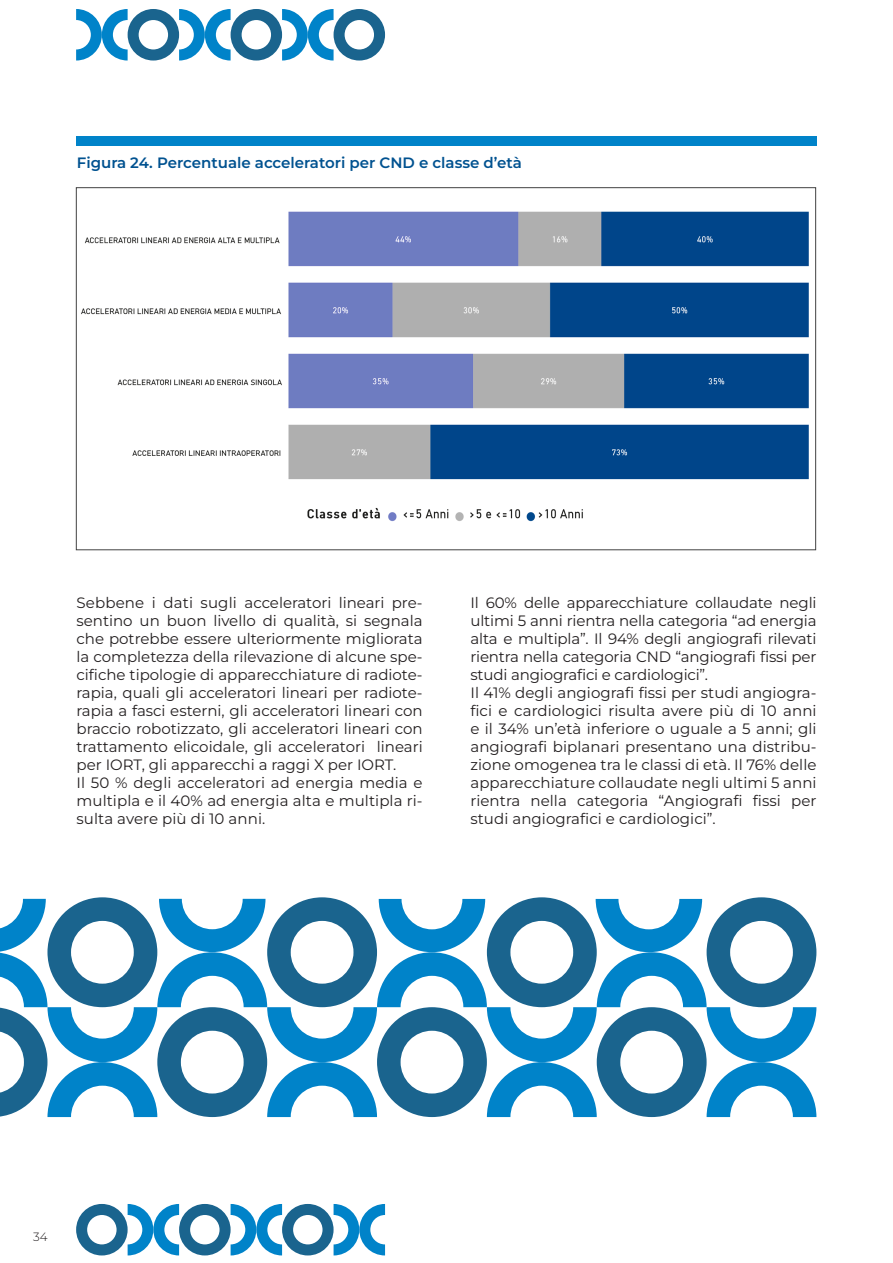
<style>
.page{position:relative;width:893px;height:1263px;background:#fff}
.page>*{position:absolute;margin:0;border:0;box-sizing:border-box;transform-origin:0 0}
.t1{font:15px/18px "Montserrat";color:#231f20;text-align:justify}
.t2{font:600 15px "Montserrat";color:#015290}
.t3{font:300 12px "Montserrat";color:#231f20}
</style>
<div class="page">
<svg style="left:76px;top:9px;width:309px;height:52px"></svg>
<svg style="left:76px;top:1204px;width:309px;height:51px"></svg>
<div style="left:77px;top:136px;width:740px;height:9px;background:#0083c9"></div>
<img style="left:81px;top:211px;width:728px;height:269px">
<img style="left:307px;top:507px;width:276px;height:15px">
<svg style="left:0;top:897px;width:816px;height:220px"></svg>
<p class="t2" style="left:77px;top:152px;width:447px">Figura 24. Percentuale acceleratori per CND e classe d’età</p>
<p class="t1" style="left:77px;top:593px;width:348px">Sebbene i dati sugli acceleratori lineari pre&shy;sentino un buon livello di qualità, si segnala che potrebbe essere ulteriormente migliorata la completezza della rilevazione di alcune spe&shy;cifiche tipologie di apparecchiature di radiote&shy;rapia, quali gli acceleratori lineari per radiote&shy;rapia a fasci esterni, gli acceleratori lineari con braccio robotizzato, gli acceleratori lineari con trattamento elicoidale, gli acceleratori lineari per IORT, gli apparecchi a raggi X per IORT.</p>
<p class="t1" style="left:77px;top:773px;width:348px">Il 50 % degli acceleratori ad energia media e multipla e il 40% ad energia alta e multipla ri&shy;sulta avere più di 10 anni.</p>
<p class="t1" style="left:470px;top:593px;width:348px">Il 60% delle apparecchiature collaudate negli ultimi 5 anni rientra nella categoria “ad energia alta e multipla”. Il 94% degli angiografi rilevati rientra nella categoria CND “angiografi fissi per studi angiografici e cardiologici”.</p>
<p class="t1" style="left:470px;top:683px;width:348px">Il 41% degli angiografi fissi per studi angiogra&shy;fici e cardiologici risulta avere più di 10 anni e il 34% un’età inferiore o uguale a 5 anni; gli angiografi biplanari presentano una distribu&shy;zione omogenea tra le classi di età. Il 76% delle apparecchiature collaudate negli ultimi 5 anni rientra nella categoria “Angiografi fissi per studi angiografici e cardiologici”.</p>
<p class="t3" style="left:33px;top:1228px;width:16px">34</p>
</div>
